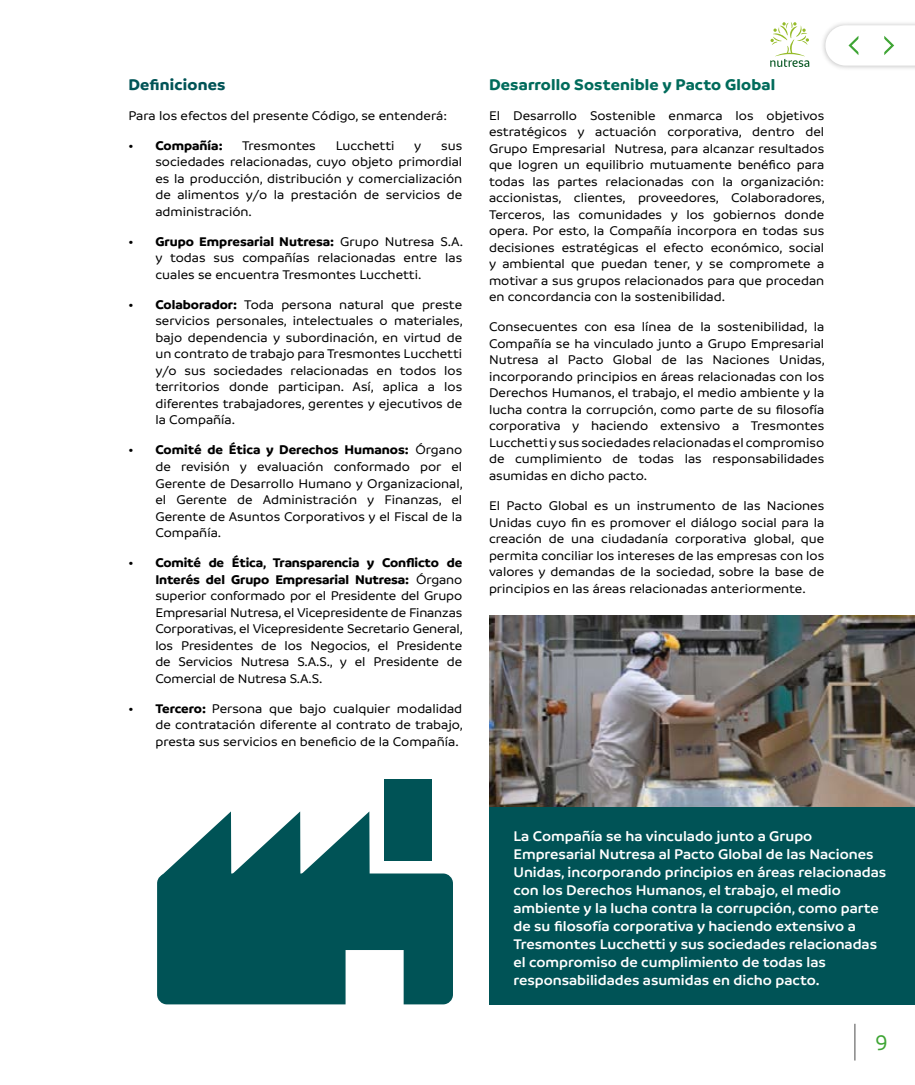
<style>
.page{position:relative;width:915px;height:1085px;background:#fff}
.page>*{position:absolute;margin:0;border:0;box-sizing:border-box;transform-origin:0 0}
.t1{font:500 22.5px "Branding SF";color:#3fa535;scale:1.05 1}
.t2{font:700 16.5px "Branding SF";letter-spacing:.01em;color:#006b5b;scale:1.05 1}
.t3{font:700 16.5px "Branding SF";letter-spacing:.01em;color:#005356;scale:1.05 1}
.t4{font:600 15px/18px "Branding SF";color:#fff;scale:1.05 1}
.t5{font:500 13.5px/16.5px "Branding SF";color:#000;text-align:justify;scale:1.05 1}
.t6{font:700 13.5px "Branding SF";color:#000;scale:1.05 1}
.s1{font-weight:700}
</style>
<div class="page">
<hr style="left:854px;top:1023px;width:1px;height:37px;background:#4b4a4a">
<img style="left:823px;top:23px;width:91px;height:46px">
<img style="left:489px;top:615px;width:425px;height:192px">
<div style="left:489px;top:807px;width:425px;height:198px;background:#005356"></div>
<div style="left:384px;top:778px;width:48px;height:81px;background:#005356"></div>
<svg style="left:157px;top:811px;width:296px;height:193px"></svg>
<svg style="left:825px;top:25px;width:89px;height:41px"></svg>
<svg style="left:770px;top:22px;width:39px;height:45px"></svg>
<p class="t3" style="left:128px;top:75px;width:94px">Definiciones</p>
<p class="t5" style="left:128px;top:107px;width:305px">Para los efectos del presente Código, se entenderá:</p>
<p class="t6" style="left:128px;top:138px;width:91px">• Compañía:</p>
<p class="t5" style="left:242px;top:137px;width:71px">Tresmontes</p>
<p class="t5" style="left:336px;top:137px;width:57px">Lucchetti</p>
<p class="t5" style="left:414px;top:137px;width:8px">y</p>
<p class="t5" style="left:155px;top:137px;width:293px;text-indent:286px">sus sociedades relacionadas, cuyo objeto primordial es la producción, distribución y comercialización de alimentos y/o la prestación de servicios de administración.</p>
<p class="t5" style="left:155px;top:233px;width:294px;text-indent:-27px"><span class="s1">• Grupo Empresarial Nutresa:</span> Grupo Nutresa S.A. y todas sus compañías relacionadas entre las cuales se encuentra Tresmontes Lucchetti.</p>
<p class="t5" style="left:155px;top:296px;width:294px;text-indent:-27px"><span class="s1">• Colaborador:</span> Toda persona natural que preste servicios personales, intelectuales o materiales, bajo dependencia y subordinación, en virtud de un contrato de trabajo para Tresmontes Lucchetti y/o sus sociedades relacionadas en todos los territorios donde participan. Así, aplica a los diferentes trabajadores, gerentes y ejecutivos de la Compañía.</p>
<p class="t5" style="left:155px;top:442px;width:294px;text-indent:-27px"><span class="s1">• Comité de Ética y Derechos Humanos:</span> Órgano de revisión y evaluación conformado por el Gerente de Desarrollo Humano y Organizacional, el Gerente de Administración y Finanzas, el Gerente de Asuntos Corporativos y el Fiscal de la Compañía.</p>
<p class="t5" style="left:155px;top:554px;width:294px;text-indent:-27px"><span class="s1">• Comité de Ética, Transparencia y Conflicto de Interés del Grupo Empresarial Nutresa:</span> Órgano superior conformado por el Presidente del Grupo Empresarial Nutresa, el Vicepresidente de Finanzas Corporativas, el Vicepresidente Secretario General, los Presidentes de los Negocios, el Presidente de Servicios Nutresa S.A.S., y el Presidente de Comercial de Nutresa S.A.S.</p>
<p class="t5" style="left:155px;top:700px;width:294px;text-indent:-27px"><span class="s1">• Tercero:</span> Persona que bajo cualquier modalidad de contratación diferente al contrato de trabajo, presta sus servicios en beneficio de la Compañía.</p>
<p class="t2" style="left:489px;top:75px;width:274px">Desarrollo Sostenible y Pacto Global</p>
<p class="t5" style="left:489px;top:107px;width:321px">El Desarrollo Sostenible enmarca los objetivos estratégicos y actuación corporativa, dentro del Grupo Empresarial Nutresa, para alcanzar resultados que logren un equilibrio mutuamente benéfico para todas las partes relacionadas con la organización: accionistas, clientes, proveedores, Colaboradores, Terceros, las comunidades y los gobiernos donde opera. Por esto, la Compañía incorpora en todas sus decisiones estratégicas el efecto económico, social y ambiental que puedan tener, y se compromete a motivar a sus grupos relacionados para que procedan en concordancia con la sostenibilidad.</p>
<p class="t5" style="left:489px;top:319px;width:321px">Consecuentes con esa línea de la sostenibilidad, la Compañía se ha vinculado junto a Grupo Empresarial Nutresa al Pacto Global de las Naciones Unidas, incorporando principios en áreas relacionadas con los Derechos Humanos, el trabajo, el medio ambiente y la lucha contra la corrupción, como parte de su filosofía corporativa y haciendo extensivo a Tresmontes Lucchetti y sus sociedades relacionadas el compromiso de cumplimiento de todas las responsabilidades asumidas en dicho pacto.</p>
<p class="t5" style="left:489px;top:497px;width:320px">El Pacto Global es un instrumento de las Naciones Unidas cuyo fin es promover el diálogo social para la creación de una ciudadanía corporativa global, que permita conciliar los intereses de las empresas con los valores y demandas de la sociedad, sobre la base de principios en las áreas relacionadas anteriormente.</p>
<p class="t4" style="left:513px;top:827px;width:356px">La Compañía se ha vinculado junto a Grupo Empresarial Nutresa al Pacto Global de las Naciones Unidas, incorporando principios en áreas relacionadas con los Derechos Humanos, el trabajo, el medio ambiente y la lucha contra la corrupción, como parte de su filosofía corporativa y haciendo extensivo a Tresmontes Lucchetti y sus sociedades relacionadas el compromiso de cumplimiento de todas las responsabilidades asumidas en dicho pacto.</p>
<h1 class="t1" style="left:875px;top:1030px;width:13px">9</h1>
</div>
